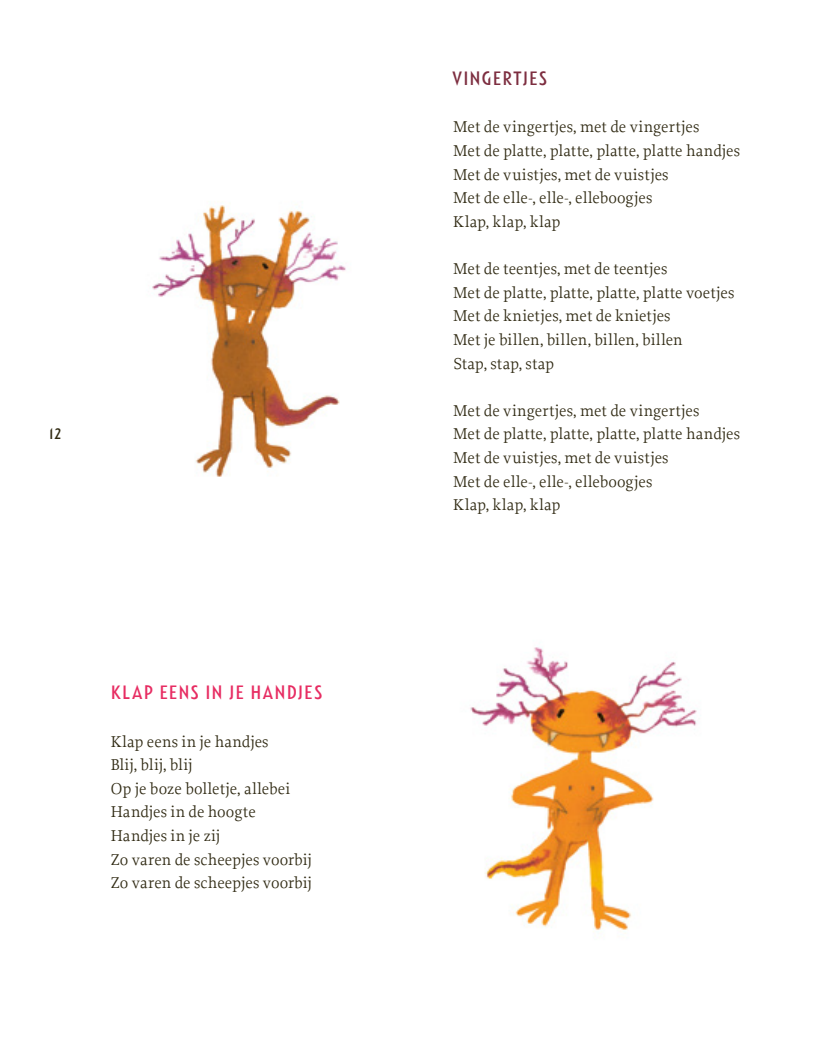
<style>
.page{position:relative;width:830px;height:1063px;background:#fff}
.page>*{position:absolute;margin:0;border:0;box-sizing:border-box;transform-origin:0 0}
.Kop{font:18.75px "Linotype Spitz";letter-spacing:.06em;color:#e72c62}
.Kop-2{font:18.75px "Linotype Spitz";letter-spacing:.06em;color:#7d2e40}
.Plat{font:16.5px "Proforma";color:#2f2912}
.t1{font:15px "Linotype Spitz";color:#2f2912}
</style>
<div class="page">
<img style="left:470px;top:647px;width:227px;height:285px">
<img style="left:152px;top:204px;width:194px;height:273px">
<p class="t1" style="left:49px;top:425px;width:13px">12</p>
<p class="Kop" style="left:111px;top:681px;width:213px">KLAP EENS IN JE HANDJES</p>
<p class="Plat" style="left:111px;top:731px;width:159px">Klap eens in je handjes</p>
<p class="Plat" style="left:111px;top:755px;width:83px">Blij, blij, blij</p>
<p class="Plat" style="left:111px;top:778px;width:181px">Op je boze bolletje, allebei</p>
<p class="Plat" style="left:111px;top:802px;width:147px">Handjes in de hoogte</p>
<p class="Plat" style="left:111px;top:826px;width:111px">Handjes in je zij</p>
<p class="Plat" style="left:111px;top:849px;width:202px">Zo varen de scheepjes voorbij</p>
<p class="Plat" style="left:111px;top:873px;width:202px">Zo varen de scheepjes voorbij</p>
<p class="Kop-2" style="left:452px;top:67px;width:96px">VINGERTJES</p>
<p class="Plat" style="left:453px;top:117px;width:248px">Met de vingertjes, met de vingertjes</p>
<p class="Plat" style="left:453px;top:140px;width:288px">Met de platte, platte, platte, platte handjes</p>
<p class="Plat" style="left:453px;top:164px;width:217px">Met de vuistjes, met de vuistjes</p>
<p class="Plat" style="left:453px;top:188px;width:200px">Met de elle-, elle-, elleboogjes</p>
<p class="Plat" style="left:453px;top:211px;width:109px">Klap, klap, klap</p>
<p class="Plat" style="left:453px;top:259px;width:216px">Met de teentjes, met de teentjes</p>
<p class="Plat" style="left:453px;top:282px;width:282px">Met de platte, platte, platte, platte voetjes</p>
<p class="Plat" style="left:453px;top:306px;width:219px">Met de knietjes, met de knietjes</p>
<p class="Plat" style="left:453px;top:329px;width:231px">Met je billen, billen, billen, billen</p>
<p class="Plat" style="left:453px;top:353px;width:102px">Stap, stap, stap</p>
<p class="Plat" style="left:453px;top:400px;width:248px">Met de vingertjes, met de vingertjes</p>
<p class="Plat" style="left:453px;top:424px;width:288px">Met de platte, platte, platte, platte handjes</p>
<p class="Plat" style="left:453px;top:448px;width:217px">Met de vuistjes, met de vuistjes</p>
<p class="Plat" style="left:453px;top:471px;width:200px">Met de elle-, elle-, elleboogjes</p>
<p class="Plat" style="left:453px;top:495px;width:109px">Klap, klap, klap</p>
</div>
